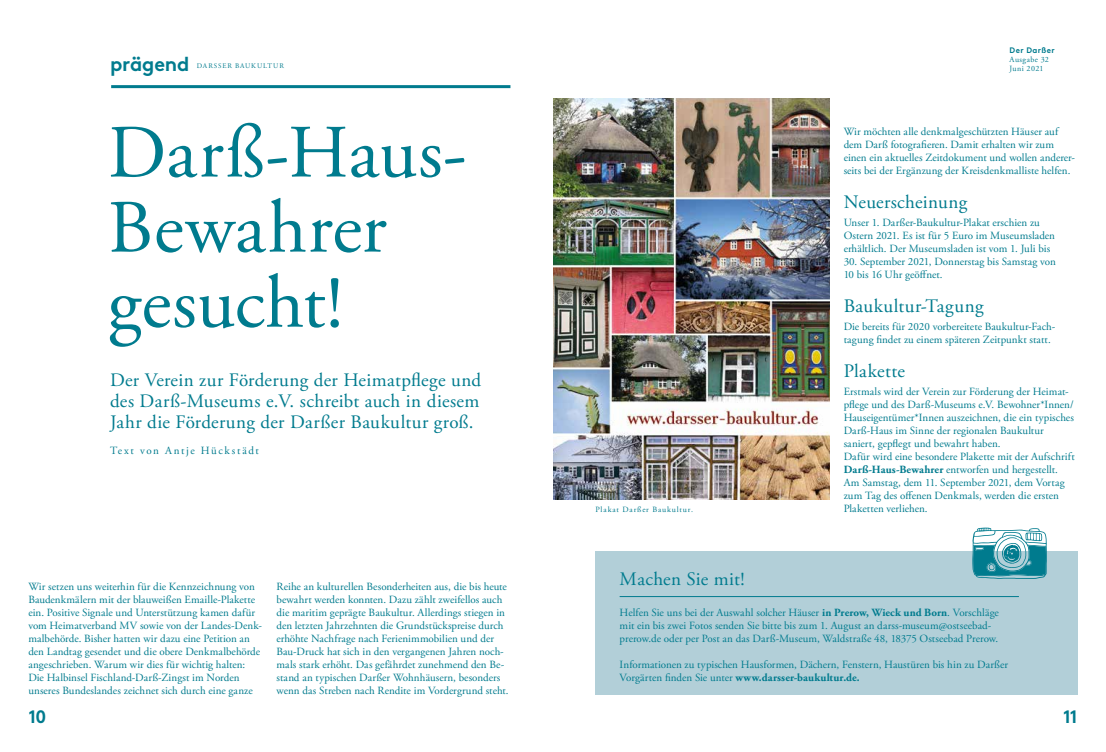
<style>
.page{position:relative;width:1106px;height:752px;background:#fff}
.page>*{position:absolute;margin:0;border:0;box-sizing:border-box;transform-origin:0 0}
.t1{font:75px/75px "Adobe Garamond Pro";letter-spacing:.005em;color:#007b8e}
.t2{font:20px "Brown Std Bold Alt";letter-spacing:-.005em;color:#007b8e}
.t3{font:19px/21px "Adobe Garamond Pro";letter-spacing:.02em;color:#007b8e;text-align:justify}
.t4{font:18px "Brown Std Bold Alt";color:#007b8e}
.t5{font:11px/13px "Adobe Garamond Pro";letter-spacing:.005em;color:#007b8e}
.t6{font:11px "Adobe Garamond Pro";letter-spacing:.155em;color:#007b8e}
.t7{font:8px "Adobe Garamond Pro";letter-spacing:.095em;color:#007b8e}
.t8{font:8px "Brown Std Bold Alt";letter-spacing:.055em;color:#007b8e}
.t9{font:8px "Adobe Garamond Pro";letter-spacing:.055em;color:#007b8e}
.t10{font:8px "Adobe Garamond Pro";letter-spacing:.05em;color:#007b8e}
.t11{font:7px "Adobe Garamond Pro";letter-spacing:.13em;color:#007b8e}
.s1{font-weight:700}
</style>
<div class="page">
<hr style="left:111px;top:85px;width:399px;height:3px;background:#007b8e">
<div style="left:595px;top:551px;width:482px;height:143px;background:#b2cfd8"></div>
<img style="left:553px;top:98px;width:276px;height:401px">
<hr style="left:619px;top:595px;width:399px;height:1px;background:#007b8e">
<svg style="left:972px;top:527px;width:74px;height:51px"></svg>
<p class="t8" style="left:1009px;top:45px;width:47px">Der Darßer</p>
<p class="t9" style="left:1009px;top:54px;width:41px">Ausgabe 32</p>
<h2 class="t2" style="left:110px;top:52px;width:81px">prägend</h2>
<p class="t10" style="left:1009px;top:63px;width:35px">Juni 2021</p>
<p class="t11" style="left:197px;top:61px;width:88px">DARSSER BAUKULTUR</p>
<h1 class="t1" style="left:108px;top:118px;width:360px">Darß-Haus-<br>Bewahrer gesucht!</h1>
<h3 class="t3" style="left:110px;top:369px;width:372px">Der Verein zur Förderung der Heimatpflege und des Darß-Museums e.V. schreibt auch in diesem Jahr die Förderung der Darßer Baukultur groß.</h3>
<p class="t6" style="left:110px;top:443px;width:150px">Text von Antje Hückstädt</p>
<p class="t5" style="left:28px;top:580px;width:235px">Wir setzen uns weiterhin für die Kennzeichnung von Baudenkmälern mit der blauweißen Emaille-Plakette ein. Positive Signale und Unterstützung kamen dafür vom Heimatverband MV sowie von der Landes-Denk&shy;malbehörde. Bisher hatten wir dazu eine Petition an den Landtag gesendet und die obere Denkmalbehörde angeschrieben. Warum wir dies für wichtig halten:<br>Die Halbinsel Fischland-Darß-Zingst im Norden unseres Bundeslandes zeichnet sich durch eine ganze</p>
<p class="t5" style="left:276px;top:580px;width:234px">Reihe an kulturellen Besonderheiten aus, die bis heute bewahrt werden konnten. Dazu zählt zweifellos auch die maritim geprägte Baukultur. Allerdings stiegen in den letzten Jahrzehnten die Grundstückspreise durch erhöhte Nachfrage nach Ferienimmobilien und der Bau-Druck hat sich in den vergangenen Jahren noch&shy;mals stark erhöht. Das gefährdet zunehmend den Be&shy;stand an typischen Darßer Wohnhäusern, besonders wenn das Streben nach Rendite im Vordergrund steht.</p>
<p class="t7" style="left:595px;top:504px;width:99px">Plakat Darßer Baukultur.</p>
<h3 class="t3" style="left:619px;top:568px;width:126px">Machen Sie mit!</h3>
<p class="t5" style="left:843px;top:125px;width:233px">Wir möchten alle denkmalgeschützten Häuser auf dem Darß fotografieren. Damit erhalten wir zum einen ein aktuelles Zeitdokument und wollen anderer&shy;seits bei der Ergänzung der Kreisdenkmalliste helfen.</p>
<h3 class="t3" style="left:843px;top:192px;width:125px">Neuerscheinung</h3>
<p class="t5" style="left:843px;top:216px;width:213px">Unser 1. Darßer-Baukultur-Plakat erschien zu<br>Ostern 2021. Es ist für 5 Euro im Museumsladen erhältlich. Der Museumsladen ist vom 1. Juli bis</p>
<p class="t5" style="left:843px;top:255px;width:214px">30. September 2021, Donnerstag bis Samstag von<br>10 bis 16 Uhr geöffnet.</p>
<h3 class="t3" style="left:843px;top:296px;width:141px">Baukultur-Tagung</h3>
<p class="t5" style="left:843px;top:320px;width:213px">Die bereits für 2020 vorbereitete Baukultur-Fach&shy;tagung findet zu einem späteren Zeitpunkt statt.</p>
<h3 class="t3" style="left:843px;top:361px;width:63px">Plakette</h3>
<p class="t5" style="left:843px;top:385px;width:232px">Erstmals wird der Verein zur Förderung der Heimat&shy;pflege und des Darß-Museums e.V. Bewohner*Innen/ Hauseigentümer*Innen auszeichnen, die ein typisches Darß-Haus im Sinne der regionalen Baukultur saniert, gepflegt und bewahrt haben.<br>Dafür wird eine besondere Plakette mit der Aufschrift <span class="s1">Darß-Haus-Bewahrer</span> entworfen und hergestellt.<br>Am Samstag, dem 11. September 2021, dem Vortag zum Tag des offenen Denkmals, werden die ersten Plaketten verliehen.</p>
<p class="t5" style="left:619px;top:606px;width:381px">Helfen Sie uns bei der Auswahl solcher Häuser <span class="s1">in Prerow, Wieck und Born</span>. Vorschläge mit ein bis zwei Fotos senden Sie bitte bis zum 1. August an darss-museum@ostseebad&shy;prerow.de oder per Post an das Darß-Museum, Waldstraße 48, 18375 Ostseebad Prerow.</p>
<p class="t5" style="left:619px;top:658px;width:390px">Informationen zu typischen Hausformen, Dächern, Fenstern, Haustüren bis hin zu Darßer<br>Vorgärten finden Sie unter <span class="s1">www.darsser-baukultur.de.</span></p>
<h3 class="t4" style="left:28px;top:705px;width:20px">10</h3>
<h3 class="t4" style="left:1063px;top:705px;width:16px">11</h3>
</div>
